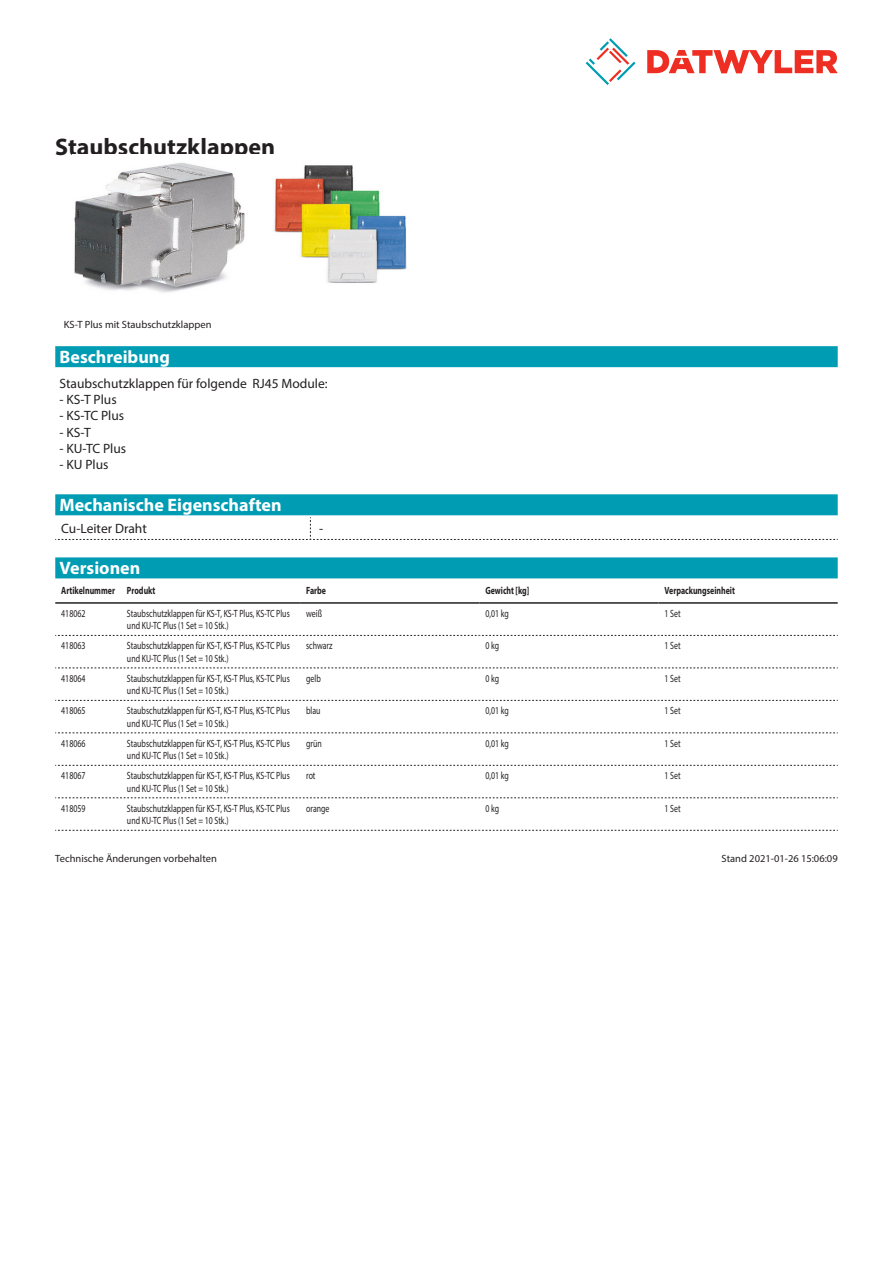
<style>
.page{position:relative;width:893px;height:1263px;background:#fff}
.page>*{position:absolute;margin:0;border:0;box-sizing:border-box;transform-origin:0 0}
.Product_Head{font:700 24px "Myriad Pro";color:#231f20}
.Standard_Head_Proper{font:700 18px "Myriad Pro";color:#fff}
.Standard_text{font:13.5px "Myriad Pro";color:#231f20}
.myriad_light_propert{font:13.5px "Myriad Pro";color:#231f20}
.myriadlight{font:10.5px/12.6px "Myriad Pro";color:#231f20;scale:.75 1}
.myriadbold{font:700 10.5px "Myriad Pro";color:#231f20;scale:.75 1}
.Footnote{font:10.5px "Myriad Pro";color:#231f20}
.imagetext{font:10.5px "Myriad Pro";color:#231f20}
</style>
<div class="page">
<svg style="left:586px;top:38px;width:49px;height:47px"></svg>
<svg style="left:647px;top:50px;width:191px;height:23px"></svg>
<div style="left:55px;top:494px;width:783px;height:21px;background:#009cb3"></div>
<svg style="left:55px;top:517px;width:783px;height:23px"></svg>
<img style="left:74px;top:162px;width:333px;height:131px">
<div style="left:55px;top:557px;width:783px;height:21px;background:#009cb3"></div>
<hr style="left:55px;top:602px;width:66px;height:2px;background:#231f20">
<hr style="left:121px;top:602px;width:179px;height:2px;background:#231f20">
<hr style="left:300px;top:602px;width:179px;height:2px;background:#231f20">
<hr style="left:479px;top:602px;width:179px;height:2px;background:#231f20">
<hr style="left:658px;top:602px;width:180px;height:2px;background:#231f20">
<svg style="left:55px;top:635px;width:783px;height:1px"></svg>
<svg style="left:55px;top:668px;width:783px;height:1px"></svg>
<svg style="left:55px;top:700px;width:783px;height:1px"></svg>
<svg style="left:55px;top:733px;width:783px;height:1px"></svg>
<svg style="left:55px;top:765px;width:783px;height:1px"></svg>
<svg style="left:55px;top:797px;width:783px;height:1px"></svg>
<svg style="left:55px;top:830px;width:783px;height:1px"></svg>
<div style="left:55px;top:346px;width:783px;height:21px;background:#009cb3"></div>
<p class="Product_Head" style="left:55px;top:131px;width:222px">Staubschutzklappen</p>
<p class="imagetext" style="left:64px;top:318px;width:149px">KS-T Plus mit Staubschutzklappen</p>
<p class="Standard_Head_Proper" style="left:60px;top:345px;width:112px">Beschreibung</p>
<p class="Standard_text" style="left:60px;top:375px;width:270px">Staubschutzklappen für folgende RJ45 Module:</p>
<p class="Standard_text" style="left:60px;top:391px;width:59px">- KS-T Plus</p>
<p class="Standard_text" style="left:60px;top:407px;width:66px">- KS-TC Plus</p>
<p class="Standard_text" style="left:60px;top:424px;width:33px">- KS-T</p>
<p class="Standard_text" style="left:60px;top:440px;width:68px">- KU-TC Plus</p>
<p class="Standard_text" style="left:60px;top:456px;width:51px">- KU Plus</p>
<p class="Standard_Head_Proper" style="left:60px;top:493px;width:224px">Mechanische Eigenschaften</p>
<p class="myriad_light_propert" style="left:61px;top:521px;width:87px">Cu-Leiter Draht</p>
<p class="myriad_light_propert" style="left:319px;top:521px;width:6px">-</p>
<p class="Standard_Head_Proper" style="left:60px;top:557px;width:82px">Versionen</p>
<p class="myriadbold" style="left:61px;top:584px;width:73px">Artikelnummer</p>
<p class="myriadbold" style="left:127px;top:584px;width:39px">Produkt</p>
<p class="myriadbold" style="left:306px;top:584px;width:28px">Farbe</p>
<p class="myriadbold" style="left:485px;top:584px;width:60px">Gewicht [kg]</p>
<p class="myriadbold" style="left:664px;top:584px;width:95px">Verpackungseinheit</p>
<p class="myriadlight" style="left:61px;top:607px;width:34px">418062</p>
<p class="myriadlight" style="left:127px;top:607px;width:219px">Staubschutzklappen für KS-T, KS-T Plus, KS-TC Plus und KU-TC Plus (1 Set = 10 Stk.)</p>
<p class="myriadlight" style="left:306px;top:607px;width:23px">weiß</p>
<p class="myriadlight" style="left:485px;top:607px;width:33px">0,01 kg</p>
<p class="myriadlight" style="left:664px;top:607px;width:23px">1 Set</p>
<p class="myriadlight" style="left:61px;top:639px;width:34px">418063</p>
<p class="myriadlight" style="left:127px;top:639px;width:219px">Staubschutzklappen für KS-T, KS-T Plus, KS-TC Plus und KU-TC Plus (1 Set = 10 Stk.)</p>
<p class="myriadlight" style="left:306px;top:639px;width:37px">schwarz</p>
<p class="myriadlight" style="left:485px;top:639px;width:20px">0 kg</p>
<p class="myriadlight" style="left:664px;top:639px;width:23px">1 Set</p>
<p class="myriadlight" style="left:61px;top:672px;width:34px">418064</p>
<p class="myriadlight" style="left:127px;top:672px;width:219px">Staubschutzklappen für KS-T, KS-T Plus, KS-TC Plus und KU-TC Plus (1 Set = 10 Stk.)</p>
<p class="myriadlight" style="left:306px;top:672px;width:21px">gelb</p>
<p class="myriadlight" style="left:485px;top:672px;width:20px">0 kg</p>
<p class="myriadlight" style="left:664px;top:672px;width:23px">1 Set</p>
<p class="myriadlight" style="left:61px;top:704px;width:34px">418065</p>
<p class="myriadlight" style="left:127px;top:704px;width:219px">Staubschutzklappen für KS-T, KS-T Plus, KS-TC Plus und KU-TC Plus (1 Set = 10 Stk.)</p>
<p class="myriadlight" style="left:306px;top:704px;width:21px">blau</p>
<p class="myriadlight" style="left:485px;top:704px;width:33px">0,01 kg</p>
<p class="myriadlight" style="left:664px;top:704px;width:23px">1 Set</p>
<p class="myriadlight" style="left:61px;top:737px;width:34px">418066</p>
<p class="myriadlight" style="left:127px;top:737px;width:219px">Staubschutzklappen für KS-T, KS-T Plus, KS-TC Plus und KU-TC Plus (1 Set = 10 Stk.)</p>
<p class="myriadlight" style="left:306px;top:737px;width:22px">grün</p>
<p class="myriadlight" style="left:485px;top:737px;width:33px">0,01 kg</p>
<p class="myriadlight" style="left:664px;top:737px;width:23px">1 Set</p>
<p class="myriadlight" style="left:61px;top:769px;width:34px">418067</p>
<p class="myriadlight" style="left:127px;top:769px;width:219px">Staubschutzklappen für KS-T, KS-T Plus, KS-TC Plus und KU-TC Plus (1 Set = 10 Stk.)</p>
<p class="myriadlight" style="left:306px;top:769px;width:14px">rot</p>
<p class="myriadlight" style="left:485px;top:769px;width:33px">0,01 kg</p>
<p class="myriadlight" style="left:664px;top:769px;width:23px">1 Set</p>
<p class="myriadlight" style="left:61px;top:802px;width:34px">418059</p>
<p class="myriadlight" style="left:127px;top:802px;width:219px">Staubschutzklappen für KS-T, KS-T Plus, KS-TC Plus und KU-TC Plus (1 Set = 10 Stk.)</p>
<p class="myriadlight" style="left:306px;top:802px;width:33px">orange</p>
<p class="myriadlight" style="left:485px;top:802px;width:20px">0 kg</p>
<p class="myriadlight" style="left:664px;top:802px;width:23px">1 Set</p>
<p class="Footnote" style="left:55px;top:852px;width:163px">Technische Änderungen vorbehalten</p>
<p class="Footnote" style="left:722px;top:852px;width:118px">Stand 2021-01-26 15:06:09</p>
</div>
